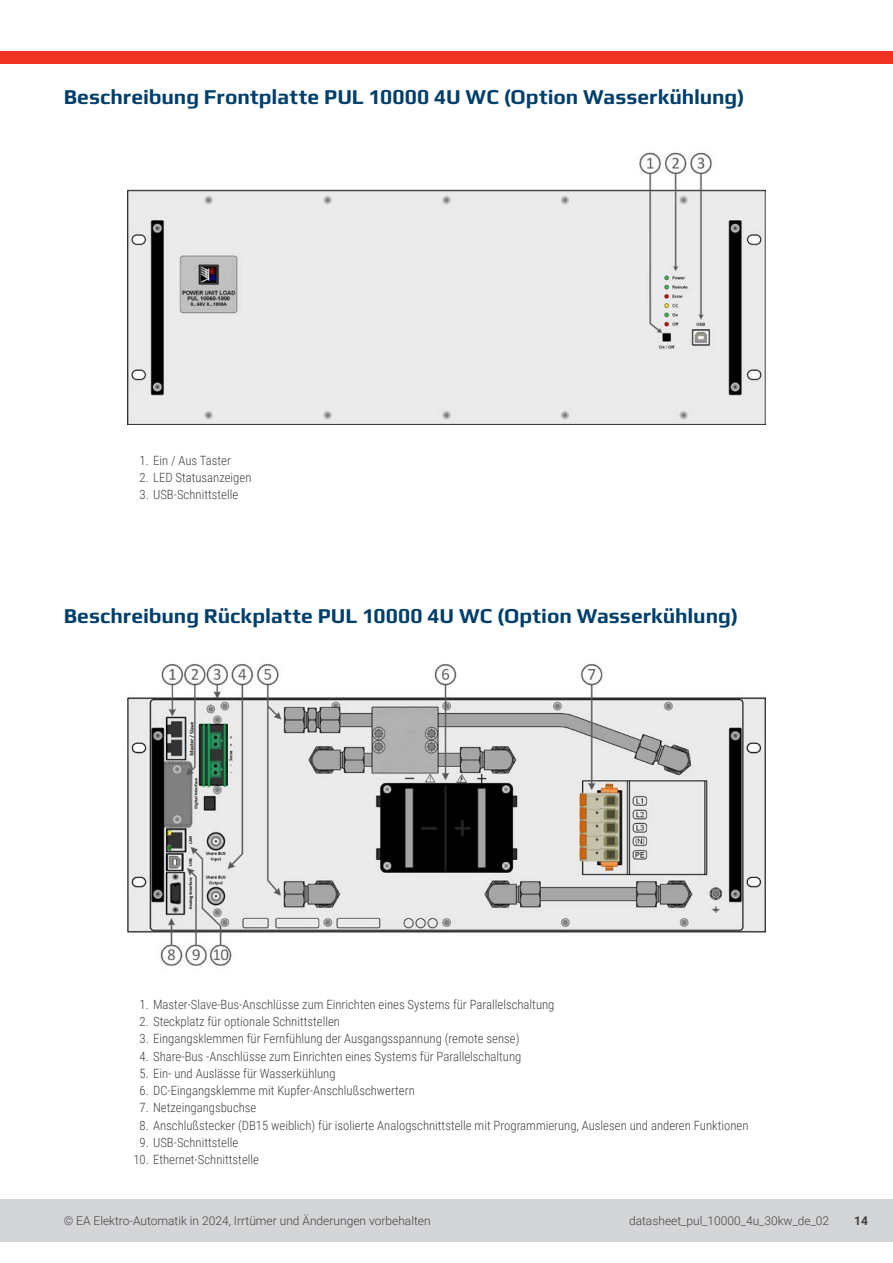
<style>
.page{position:relative;width:893px;height:1263px;background:#fff}
.page>*{position:absolute;margin:0;border:0;box-sizing:border-box;transform-origin:0 0}
.t1{font:700 21px "Play";color:#003e6b}
.t2{font:300 12.75px "Roboto Condensed";color:#414142}
.t3{font:300 12px "Roboto";color:#414142}
.t4{font:700 12px "Roboto";color:#414142}
</style>
<div class="page">
<div style="left:0;top:1199px;width:893px;height:43px;background:#d4d5d7"></div>
<div style="left:0;top:51px;width:893px;height:13px;background:#ee3224"></div>
<img style="left:128px;top:664px;width:637px;height:302px">
<img style="left:128px;top:152px;width:637px;height:273px">
<p class="t1" style="left:64px;top:82px;width:683px">Beschreibung Frontplatte PUL 10000 4U WC (Option Wasserkühlung)</p>
<p class="t2" style="left:140px;top:451px;width:93px">1. Ein / Aus Taster</p>
<p class="t2" style="left:140px;top:468px;width:113px">2. LED Statusanzeigen</p>
<p class="t2" style="left:140px;top:486px;width:100px">3. USB-Schnittstelle</p>
<p class="t1" style="left:64px;top:601px;width:676px">Beschreibung Rückplatte PUL 10000 4U WC (Option Wasserkühlung)</p>
<p class="t2" style="left:140px;top:995px;width:416px">1. Master-Slave-Bus-Anschlüsse zum Einrichten eines Systems für Parallelschaltung</p>
<p class="t2" style="left:140px;top:1013px;width:202px">2. Steckplatz für optionale Schnittstellen</p>
<p class="t2" style="left:140px;top:1030px;width:381px">3. Eingangsklemmen für Fernfühlung der Ausgangsspannung (remote sense)</p>
<p class="t2" style="left:140px;top:1047px;width:383px">4. Share-Bus -Anschlüsse zum Einrichten eines Systems für Parallelschaltung</p>
<p class="t2" style="left:140px;top:1064px;width:198px">5. Ein- und Auslässe für Wasserkühlung</p>
<p class="t2" style="left:140px;top:1082px;width:277px">6. DC-Eingangsklemme mit Kupfer-Anschlußschwertern</p>
<p class="t2" style="left:140px;top:1099px;width:118px">7. Netzeingangsbuchse</p>
<p class="t2" style="left:140px;top:1116px;width:610px">8. Anschlußstecker (DB15 weiblich) für isolierte Analogschnittstelle mit Programmierung, Auslesen und anderen Funktionen</p>
<p class="t2" style="left:140px;top:1133px;width:100px">9. USB-Schnittstelle</p>
<p class="t2" style="left:133px;top:1151px;width:127px">10. Ethernet-Schnittstelle</p>
<p class="t3" style="left:64px;top:1212px;width:368px">© EA Elektro-Automatik in 2024, Irrtümer und Änderungen vorbehalten</p>
<p class="t3" style="left:629px;top:1212px;width:202px">datasheet_pul_10000_4u_30kw_de_02</p>
<p class="t4" style="left:854px;top:1212px;width:15px">14</p>
</div>
